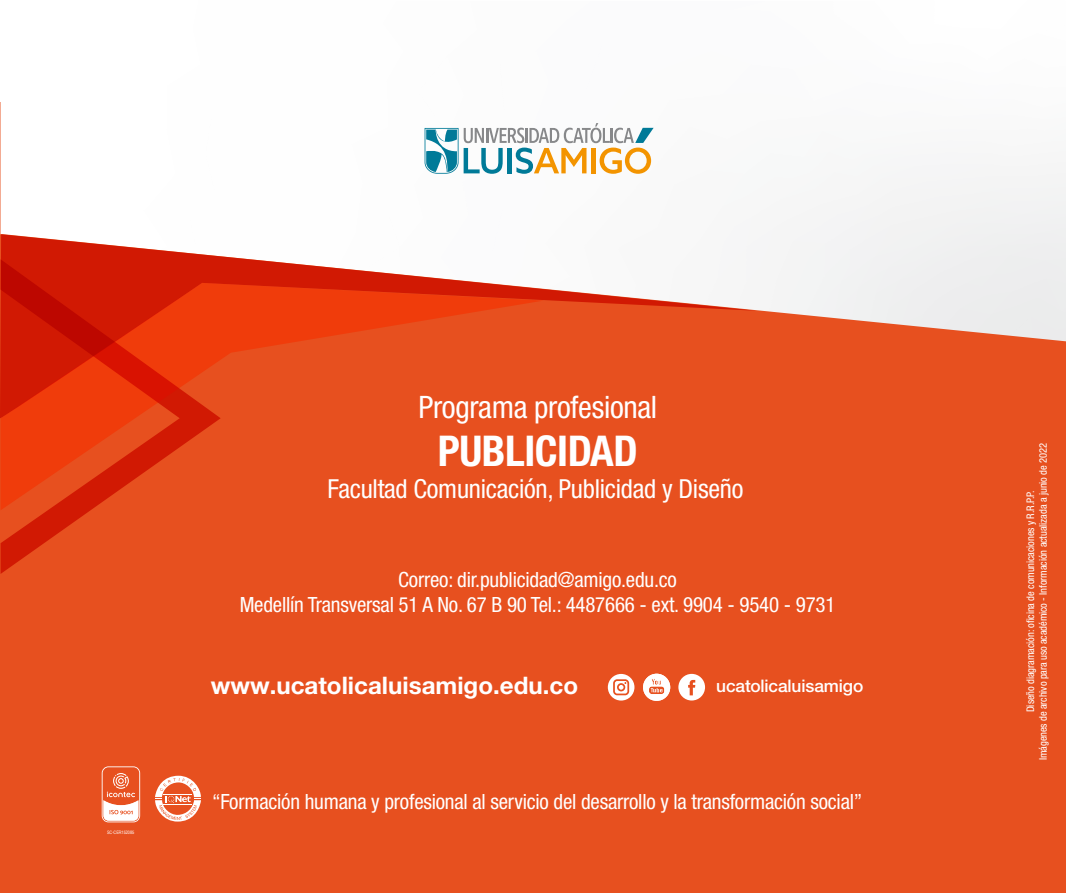
<style>
.page{position:relative;width:1066px;height:893px;background:#fff}
.page>*{position:absolute;margin:0;border:0;box-sizing:border-box;transform-origin:0 0}
.t1{font:700 condensed 42.52px "Helvetica Neue LT Std";letter-spacing:-.01em;color:#fff}
.t2{font:condensed 30.97px "Helvetica Neue LT Std";letter-spacing:-.01em;color:#fff}
.t3{font:condensed 26.25px "Helvetica Neue LT Std";letter-spacing:-.01em;color:#fff}
.t4{font:700 24.15px "Helvetica Neue LT Std";color:#fff}
.t5{font:condensed 21px/25.2px "Helvetica Neue LT Std";letter-spacing:-.01em;color:#fff;text-align:center}
.t6{font:500 17.32px "Helvetica Neue LT Std";letter-spacing:-.01em;color:#fff}
.t7{font:condensed 10.5px/12.6px "Helvetica Neue LT Std";letter-spacing:-.01em;color:#fff;text-align:center}
.t8{font:4.55px "Arial Narrow";color:#fff}
</style>
<div class="page">
<div style="left:0;top:103px;width:1066px;height:790px;background:#e7501f"></div>
<svg style="left:0;top:102px;width:1066px;height:239px;background:#f8f3f2"></svg>
<svg style="left:0;top:234px;width:757px;height:184px"></svg>
<svg style="left:221px;top:283px;width:323px;height:135px"></svg>
<svg style="left:1px;top:259px;width:220px;height:315px"></svg>
<svg style="left:425px;top:123px;width:229px;height:51px;background:#c8d0c5"></svg>
<svg style="left:678px;top:674px;width:27px;height:26px"></svg>
<svg style="left:608px;top:674px;width:26px;height:27px"></svg>
<svg style="left:643px;top:674px;width:27px;height:27px"></svg>
<svg style="left:155px;top:776px;width:46px;height:46px"></svg>
<svg style="left:102px;top:766px;width:38px;height:56px"></svg>
<p class="t8" style="left:107px;top:829px;width:29px">SC-CER152085</p>
<h2 class="t2" style="left:418px;top:389px;width:240px">Programa profesional</h2>
<h1 class="t1" style="left:438px;top:425px;width:201px">PUBLICIDAD</h1>
<p class="t3" style="left:327px;top:474px;width:417px">Facultad Comunicación, Publicidad y Diseño</p>
<p class="t5" style="left:240px;top:566px;width:597px">Correo: dir.publicidad@amigo.edu.co<br>Medellín Transversal 51 A No. 67 B 90 Tel.: 4487666 - ext. 9904 - 9540 - 9731</p>
<p class="t4" style="left:211px;top:671px;width:369px">www.ucatolicaluisamigo.edu.co</p>
<p class="t6" style="left:716px;top:675px;width:149px">ucatolicaluisamigo</p>
<p class="t5" style="left:212px;top:789px;width:652px">“Formación humana y profesional al servicio del desarrollo y la transformación social”</p>
<p class="t7" style="left:1024px;top:760px;width:319px;rotate:-90deg">Diseño diagramación: oficina de comunicaciones y R.R.P.P.<br>Imágenes de archivo para uso académico - Información actualizada a junio de 2022</p>
</div>
